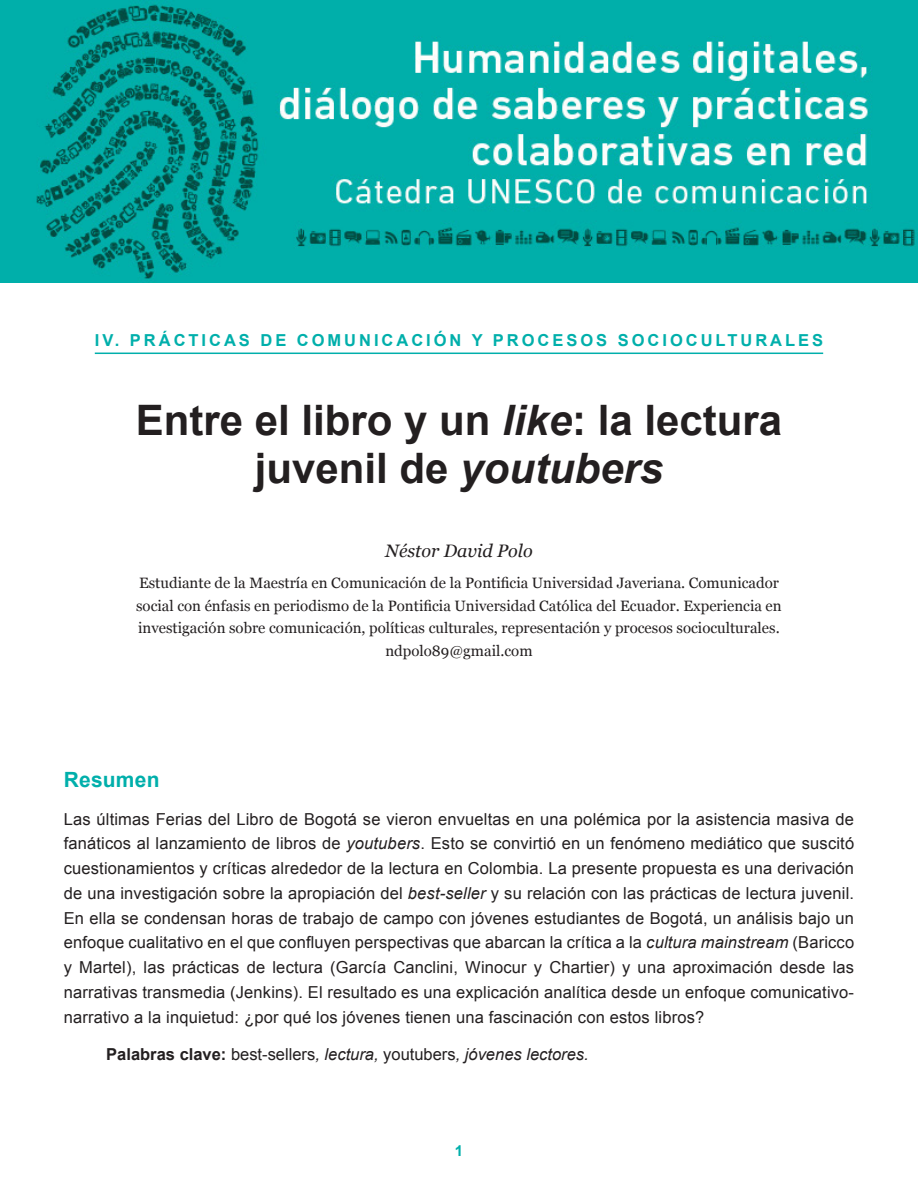
<style>
.page{position:relative;width:918px;height:1188px;background:#fff}
.page>*{position:absolute;margin:0;border:0;box-sizing:border-box;transform-origin:0 0}
.T1{font:700 42px/48px "Arial";color:#231f20;text-align:center}
.T2{font:700 21px "Arial";letter-spacing:.01em;color:#00afab}
.autor{font:italic 18px "Georgia";color:#231f20}
.primer{font:16.5px/24.8px "Arial";letter-spacing:.01em;color:#231f20;text-align:justify}
.clave{font:italic 16.5px "Arial";color:#231f20}
.TParte{font:700 16.5px "Arial";letter-spacing:.18em;color:#00afab}
.autor2{font:15px/22.5px "Georgia";color:#231f20}
.email{font:15px "Georgia";color:#231f20}
.t1{font:700 15px "Arial";color:#00afab}
.s1{font-style:italic}
.s2{font-weight:700;font-style:normal}
.s3{font-style:normal}
</style>
<div class="page">
<img style="left:0;top:0;width:918px;height:282px">
<hr style="left:95px;top:353px;width:728px;height:1px;background:#00afab">
<p class="TParte" style="left:95px;top:329px;width:730px">IV. PRÁCTICAS DE COMUNICACIÓN Y PROCESOS SOCIOCULTURALES</p>
<p class="T1" style="left:136px;top:398px;width:648px">Entre el libro y un <span class="s1">like</span>: la lectura juvenil de <span class="s1">youtubers</span></p>
<p class="autor" style="left:385px;top:541px;width:149px">Néstor David Polo</p>
<p class="autor2" style="left:136px;top:572px;width:647px">Estudiante de la Maestría en Comunicación de la Pontificia Universidad Javeriana. Comunicador social con énfasis en periodismo de la Pontificia Universidad Católica del Ecuador. Experiencia en investigación sobre comunicación, políticas culturales, representación y procesos socioculturales.</p>
<p class="email" style="left:385px;top:642px;width:149px">ndpolo89@gmail.com</p>
<p class="T2" style="left:64px;top:766px;width:97px">Resumen</p>
<p class="primer" style="left:64px;top:807px;width:792px">Las últimas Ferias del Libro de Bogotá se vieron envueltas en una polémica por la asistencia masiva de fanáticos al lanzamiento de libros de <span class="s1">youtubers</span>. Esto se convirtió en un fenómeno mediático que suscitó cuestionamientos y críticas alrededor de la lectura en Colombia. La presente propuesta es una derivación de una investigación sobre la apropiación del <span class="s1">best-seller</span> y su relación con las prácticas de lectura juvenil.<br>En ella se condensan horas de trabajo de campo con jóvenes estudiantes de Bogotá, un análisis bajo un enfoque cualitativo en el que confluyen perspectivas que abarcan la crítica a la <span class="s1">cultura mainstream</span> (Baricco y Martel), las prácticas de lectura (García Canclini, Winocur y Chartier) y una aproximación desde las narrativas transmedia (Jenkins). El resultado es una explicación analítica desde un enfoque comunicativo&shy;narrativo a la inquietud: ¿por qué los jóvenes tienen una fascinación con estos libros?</p>
<p class="clave" style="left:106px;top:1044px;width:484px"><span class="s2">Palabras clave:</span> <span class="s3">best-sellers</span>, lectura, <span class="s3">youtubers</span>, jóvenes lectores.</p>
<p class="t1" style="left:455px;top:1141px;width:10px">1</p>
</div>
